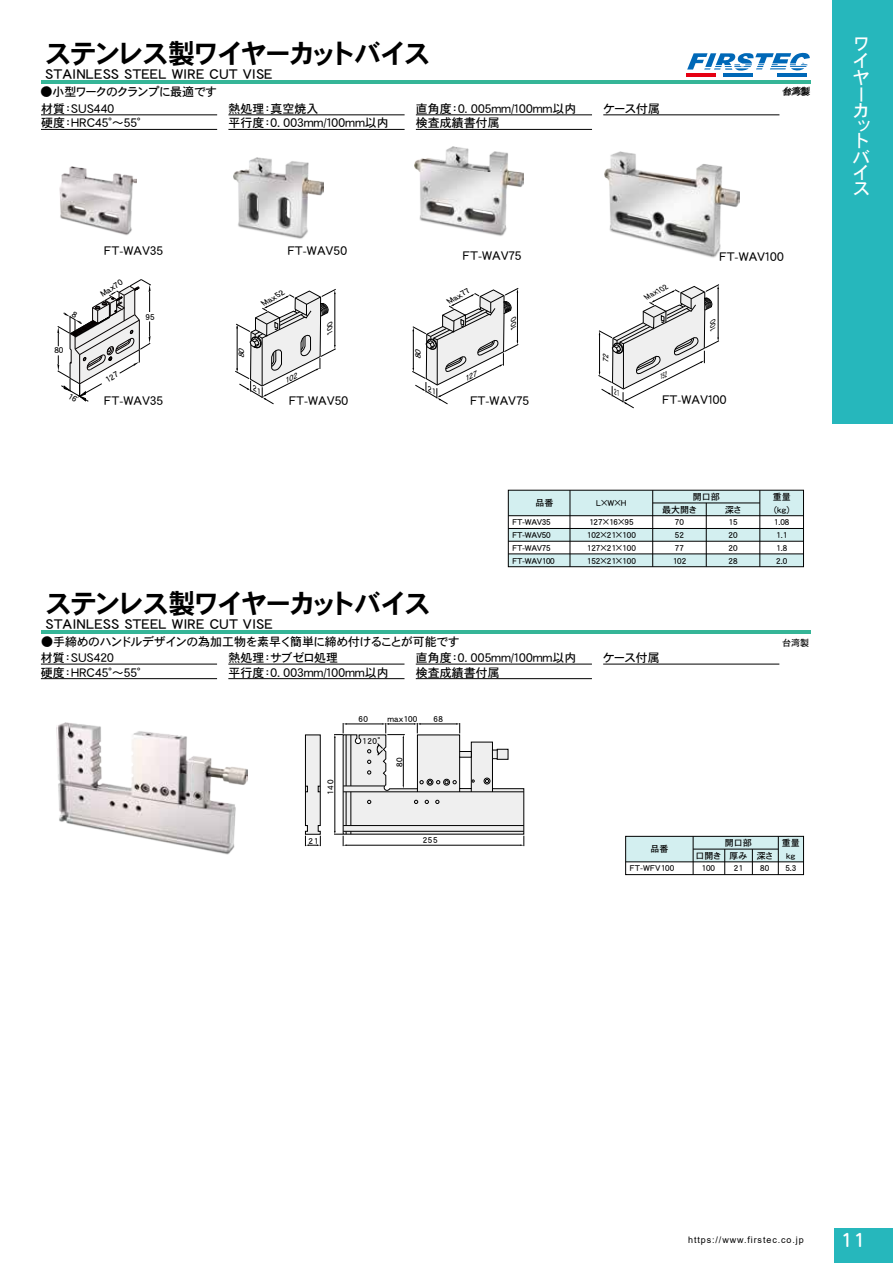
<style>
.page{position:relative;width:893px;height:1263px;background:#fff}
.page>*{position:absolute;margin:0;border:0;box-sizing:border-box;transform-origin:0 0}
.t1{font:27px "DFHS Gothic Std W7";letter-spacing:-.095em;color:#000}
.t2{font:21px "DFHS Maru Gothic Std W4";color:#fff}
.t3{font:18px/16px "DFHS Gothic Std W5";color:#fff}
.t4{font:15px "DFHS Gothic Std W5";color:#000}
.t5{font:12px "DFHS Gothic Std W5";letter-spacing:-.18em;color:#000}
.t6{font:12px/14.9px "DFHS Gothic Std W5";letter-spacing:-.045em;color:#000}
.t7{font:12px/14.9px "DFHS Gothic Std W5";letter-spacing:-.105em;color:#000}
.t8{font:12px/14.9px "DFHS Gothic Std W5";letter-spacing:-.36em;color:#000}
.t9{font:12px "DFHS Gothic Std W5";letter-spacing:-.035em;color:#000}
.t10{font:12px/14.9px "DFHS Gothic Std W5";letter-spacing:-.09em;color:#000}
.t11{font:12px "DFHS Gothic Std W5";letter-spacing:-.395em;color:#000}
.t12{font:9px/12.8px "DFHS Gothic Std W5";color:#000;text-align:center}
.t13{font:9px/12.8px "DFHS Gothic Std W5";letter-spacing:-.04em;color:#000}
.t14{font:9px "Arial";letter-spacing:.1em;color:#000}
.t15{font:italic 8.55px "DFHS Gothic Std W5";color:#000;scale:1.05 1}
.t16{font:italic 8.55px "DFHS Gothic Std W5";color:#000;scale:.89 1}
.t17{font:italic 8.4px "DFHS Gothic Std W5";color:#000;scale:1.08 1}
.t18{font:italic 8.4px "DFHS Gothic Std W5";color:#000}
.t19{font:italic 7.8px "DFHS Gothic Std W5";color:#000;scale:1.14 1}
.t20{font:italic 7.8px "DFHS Gothic Std W5";color:#000}
</style>
<div class="page">
<hr style="left:777px;top:74px;width:30px;height:3px;background:#0068b7">
<hr style="left:687px;top:74px;width:29px;height:3px;background:#e60012">
<hr style="left:723px;top:74px;width:30px;height:3px;background:#0068b7">
<svg style="left:687px;top:52px;width:123px;height:19px"></svg>
<hr style="left:41px;top:631px;width:769px;height:3px;background:#35b597">
<img style="left:56px;top:722px;width:192px;height:132px">
<svg style="left:305px;top:734px;width:16px;height:112px"></svg>
<hr style="left:41px;top:664px;width:176px;height:1px;background:#000">
<hr style="left:41px;top:678px;width:176px;height:1px;background:#000">
<hr style="left:228px;top:664px;width:176px;height:1px;background:#000">
<hr style="left:228px;top:678px;width:176px;height:1px;background:#000">
<hr style="left:416px;top:664px;width:176px;height:1px;background:#000">
<hr style="left:416px;top:678px;width:176px;height:1px;background:#000">
<hr style="left:603px;top:664px;width:176px;height:1px;background:#000">
<div style="left:626px;top:836px;width:177px;height:26px;background:#d3eff0"></div>
<div style="left:625px;top:836px;width:179px;height:39px;border:1px solid #000"></div>
<hr style="left:693px;top:849px;width:85px;height:1px;background:#000">
<hr style="left:626px;top:861px;width:177px;height:1px;background:#000">
<hr style="left:693px;top:836px;width:1px;height:39px;background:#000">
<svg style="left:724px;top:849px;width:1px;height:26px"></svg>
<svg style="left:752px;top:849px;width:1px;height:26px"></svg>
<hr style="left:778px;top:836px;width:1px;height:39px;background:#000">
<hr style="left:41px;top:80px;width:769px;height:4px;background:#35b597">
<img style="left:59px;top:167px;width:77px;height:68px">
<img style="left:414px;top:147px;width:110px;height:89px">
<img style="left:234px;top:158px;width:90px;height:81px">
<hr style="left:41px;top:115px;width:176px;height:1px;background:#000">
<hr style="left:41px;top:129px;width:176px;height:1px;background:#000">
<hr style="left:228px;top:115px;width:177px;height:1px;background:#000">
<hr style="left:228px;top:129px;width:177px;height:1px;background:#000">
<hr style="left:416px;top:115px;width:176px;height:1px;background:#000">
<hr style="left:416px;top:129px;width:176px;height:1px;background:#000">
<hr style="left:603px;top:115px;width:176px;height:1px;background:#000">
<div style="left:508px;top:490px;width:295px;height:26px;background:#d3eff0"></div>
<div style="left:508px;top:528px;width:295px;height:13px;background:#d3eff0"></div>
<div style="left:508px;top:554px;width:295px;height:13px;background:#d3eff0"></div>
<hr style="left:570px;top:490px;width:1px;height:77px;background:#000">
<hr style="left:652px;top:490px;width:1px;height:77px;background:#000">
<hr style="left:760px;top:490px;width:1px;height:77px;background:#000">
<hr style="left:706px;top:503px;width:1px;height:64px;background:#000">
<hr style="left:653px;top:503px;width:107px;height:1px;background:#000">
<hr style="left:508px;top:515px;width:295px;height:1px;background:#000">
<hr style="left:508px;top:528px;width:295px;height:1px;background:#000">
<hr style="left:508px;top:541px;width:295px;height:1px;background:#000">
<hr style="left:508px;top:554px;width:295px;height:1px;background:#000">
<div style="left:508px;top:490px;width:296px;height:77px;border:1px solid #000"></div>
<img style="left:605px;top:152px;width:135px;height:106px">
<div style="left:835px;top:1228px;width:58px;height:35px;background:#26b7bc"></div>
<div style="left:832px;top:0;width:61px;height:423px;background:#26b7bc"></div>
<svg style="left:334px;top:723px;width:191px;height:123px"></svg>
<svg style="left:57px;top:279px;width:94px;height:123px"></svg>
<svg style="left:235px;top:289px;width:101px;height:115px"></svg>
<svg style="left:412px;top:288px;width:107px;height:116px"></svg>
<svg style="left:598px;top:284px;width:121px;height:124px"></svg>
<h1 class="t1" style="left:45px;top:39px;width:388px">ステンレス製ワイヤーカットバイス</h1>
<h3 class="t4" style="left:45px;top:66px;width:229px">STAINLESS STEEL WIRE CUT VISE</h3>
<h3 class="t7" style="left:41px;top:84px;width:178px">●小型ワークのクランプに最適です</h3>
<h3 class="t8" style="left:41px;top:101px;width:110px">材質：ＳＵＳ４４０<br>硬度：ＨＲＣ４５°～５５°</h3>
<h3 class="t10" style="left:228px;top:101px;width:162px">熱処理：真空焼入<br>平行度：０．００３ｍｍ/１００ｍｍ以内</h3>
<h3 class="t6" style="left:416px;top:101px;width:162px">直角度：０．００５ｍｍ/１００ｍｍ以内検査成績書付属</h3>
<h3 class="t5" style="left:603px;top:102px;width:59px">ケース付属</h3>
<p class="t12" style="left:783px;top:84px;width:28px">台湾製</p>
<p class="t12" style="left:54px;top:344px;width:11px">80</p>
<h3 class="t5" style="left:102px;top:244px;width:65px">ＦＴ-ＷＡＶ３５</h3>
<h3 class="t5" style="left:285px;top:244px;width:66px">ＦＴ-ＷＡＶ５０</h3>
<p class="t12" style="left:97px;top:289px;width:26px;rotate:-33deg">Max70</p>
<p class="t12" style="left:146px;top:310px;width:11px">95</p>
<p class="t15" style="left:260px;top:299px;width:25px;rotate:-28deg">Max52</p>
<p class="t17" style="left:237px;top:358px;width:13px;rotate:-90deg">80</p>
<p class="t19" style="left:326px;top:334px;width:17px;rotate:-90deg">100</p>
<p class="t17" style="left:413px;top:359px;width:13px;rotate:-90deg">80</p>
<h3 class="t5" style="left:461px;top:249px;width:65px">ＦＴ-ＷＡＶ７５</h3>
<p class="t15" style="left:446px;top:297px;width:25px;rotate:-28deg">Max77</p>
<p class="t19" style="left:509px;top:329px;width:17px;rotate:-90deg">100</p>
<p class="t18" style="left:601px;top:363px;width:13px;rotate:-90deg">72</p>
<p class="t16" style="left:644px;top:293px;width:29px;rotate:-28deg">Max102</p>
<h3 class="t11" style="left:717px;top:250px;width:71px">ＦＴ-ＷＡＶ１００</h3>
<p class="t20" style="left:709px;top:330px;width:18px;rotate:-90deg">100</p>
<h3 class="t5" style="left:102px;top:394px;width:65px">ＦＴ-ＷＡＶ３５</h3>
<h3 class="t5" style="left:287px;top:394px;width:66px">ＦＴ-ＷＡＶ５０</h3>
<h3 class="t5" style="left:468px;top:394px;width:65px">ＦＴ-ＷＡＶ７５</h3>
<h3 class="t11" style="left:660px;top:393px;width:71px">ＦＴ-ＷＡＶ１００</h3>
<h1 class="t1" style="left:45px;top:589px;width:388px">ステンレス製ワイヤーカットバイス</h1>
<h3 class="t4" style="left:45px;top:616px;width:229px">STAINLESS STEEL WIRE CUT VISE</h3>
<h3 class="t9" style="left:41px;top:635px;width:420px">●手締めのハンドルデザインの為加工物を素早く簡単に締め付けることが可能です</h3>
<p class="t13" style="left:512px;top:493px;width:42px;line-height:19.2px;text-indent:23px">品番<br>FT-WAV35</p>
<p class="t13" style="left:512px;top:528px;width:44px">FT-WAV50<br>FT-WAV75<br>FT-WAV100</p>
<p class="t12" style="left:589px;top:493px;width:46px;line-height:19.2px">L×W×H<br>127×16×95</p>
<p class="t12" style="left:587px;top:528px;width:51px;text-align:justify">102×21×100<br>127×21×100<br>152×21×100</p>
<p class="t12" style="left:693px;top:490px;width:28px">開口部</p>
<p class="t12" style="left:662px;top:503px;width:37px">最大開き</p>
<p class="t12" style="left:673px;top:516px;width:15px;text-align:left">70<br>52<br>77<br>102</p>
<p class="t12" style="left:725px;top:503px;width:19px">深さ<br>15<br>20<br>20<br>28</p>
<h3 class="t8" style="left:41px;top:650px;width:110px">材質：ＳＵＳ４２０<br>硬度：ＨＲＣ４５°～５５°</h3>
<h3 class="t7" style="left:228px;top:650px;width:162px">熱処理：サブゼロ処理<br>平行度：０．００３ｍｍ/１００ｍｍ以内</h3>
<h3 class="t6" style="left:416px;top:650px;width:162px">直角度：０．００５ｍｍ/１００ｍｍ以内検査成績書付属</h3>
<h3 class="t5" style="left:603px;top:651px;width:59px">ケース付属</h3>
<p class="t12" style="left:358px;top:712px;width:11px">60</p>
<p class="t12" style="left:387px;top:712px;width:31px">max100</p>
<p class="t12" style="left:433px;top:712px;width:11px">68</p>
<p class="t12" style="left:324px;top:795px;width:16px;rotate:-90deg">140</p>
<p class="t12" style="left:362px;top:735px;width:26px">120°</p>
<p class="t12" style="left:393px;top:767px;width:11px;rotate:-90deg">80</p>
<p class="t12" style="left:773px;top:490px;width:19px;text-align:left">重量(kg)<br>1.08<br>1.1<br>1.8<br>2.0</p>
<p class="t12" style="left:782px;top:636px;width:28px">台湾製</p>
<p class="t12" style="left:309px;top:834px;width:11px">21</p>
<p class="t12" style="left:423px;top:833px;width:16px">255</p>
<p class="t12" style="left:650px;top:842px;width:19px">品番</p>
<p class="t12" style="left:630px;top:862px;width:46px">FT-WFV100</p>
<p class="t12" style="left:725px;top:836px;width:28px">開口部</p>
<p class="t12" style="left:782px;top:836px;width:19px">重量</p>
<p class="t12" style="left:730px;top:849px;width:19px">厚み<br>21</p>
<p class="t12" style="left:757px;top:849px;width:19px">深さ<br>80</p>
<p class="t12" style="left:695px;top:849px;width:28px">口開き</p>
<p class="t12" style="left:786px;top:849px;width:11px">kg</p>
<p class="t12" style="left:701px;top:862px;width:15px">100</p>
<p class="t12" style="left:785px;top:862px;width:13px">5.3</p>
<h3 class="t3" style="left:852px;top:35px;width:19px">ワイヤーカットバイス</h3>
<p class="t14" style="left:688px;top:1234px;width:117px">https://www.firstec.co.jp</p>
<h2 class="t2" style="left:840px;top:1228px;width:27px">11</h2>
</div>
